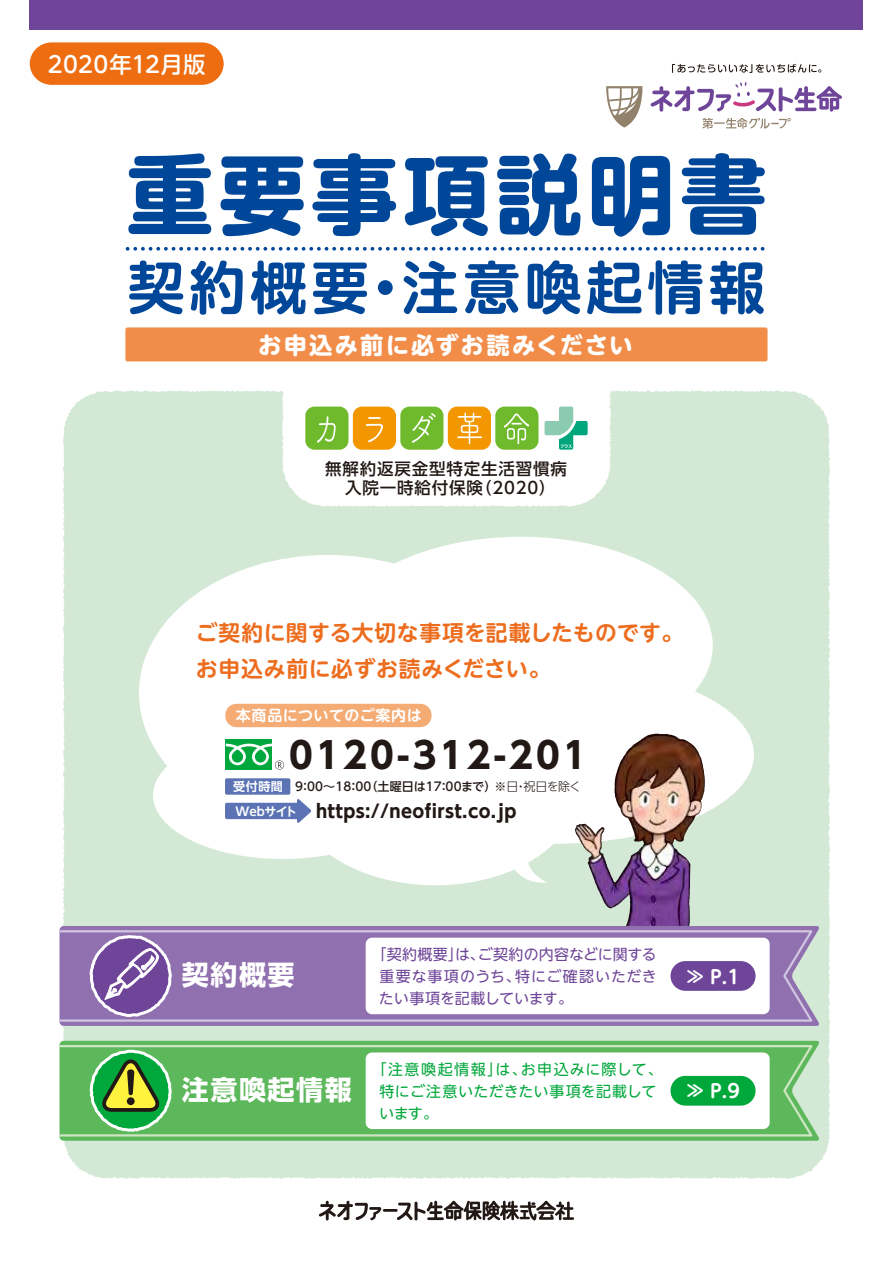
<style>
.page{position:relative;width:893px;height:1263px;background:#fff}
.page>*{position:absolute;margin:0;border:0;box-sizing:border-box;transform-origin:0 0}
.t1{font:700 87px "UD Shin M Go Pro";letter-spacing:.06em;color:#004799}
.t2{font:700 57px "UD Shin M Go Pro De";letter-spacing:.075em;color:#004799}
.t3{font:700 36px "UD Shin Go NT Pro";letter-spacing:.09em;color:#221815}
.t4{font:700 27px "UD Shin Go NT Pro";letter-spacing:.06em;color:#fff}
.t5{font:700 23.25px "UD Shin M Go Pro";letter-spacing:.09em;color:#fff}
.t6{font:500 22.5px "UD Shin M Go Pro";letter-spacing:.015em;color:#fff}
.t7{font:700 21.75px/36px "UD Shin M Go Pro De";letter-spacing:.025em;color:#ed6d1f}
.t8{font:700 18.75px "UD Shin M Go Pro De";color:#fff}
.t9{font:700 18px "UD Shin Go NT Pro";letter-spacing:.02em;color:#221815}
.t10{font:500 16.5px/19.6px "UD Shin Go NT Pro";letter-spacing:.05em;color:#221815;text-align:center}
.t11{font:15px/21.8px "UD Shin Go NT Pro";letter-spacing:.025em;color:#6e4598;text-align:justify}
.t12{font:15px/21.8px "UD Shin Go NT Pro";letter-spacing:.045em;color:#00a73b}
.t13{font:700 15px "UD Shin M Go Pro De";letter-spacing:.03em;color:#fff}
.t14{font:500 12px "UD Shin Go NT Pro";letter-spacing:.02em;color:#221815}
.t15{font:700 12px "UD Shin Go NT Pro De";color:#fff}
.s1{font-weight:300}
</style>
<div class="page">
<div style="left:30px;top:0;width:833px;height:30px;background:#6e4598"></div>
<div style="left:125px;top:327px;width:642px;height:34px;background:#f18d49;border-radius:2px"></div>
<div style="left:63px;top:390px;width:767px;height:789px;background:#d3e9d5"></div>
<hr style="left:383px;top:1209px;width:15px;height:3px;background:#221815">
<svg style="left:397px;top:1201px;width:177px;height:19px"></svg>
<svg style="left:319px;top:1201px;width:62px;height:19px"></svg>
<svg style="left:128px;top:247px;width:637px;height:4px"></svg>
<svg style="left:139px;top:537px;width:615px;height:348px"></svg>
<div style="left:225px;top:704px;width:207px;height:23px;background:#f5ab74;border-radius:11px"></div>
<svg style="left:60px;top:1041px;width:760px;height:100px;background:#6cbd6a"></svg>
<svg style="left:59px;top:1044px;width:756px;height:94px;background:#6dbd6a"></svg>
<div style="left:366px;top:1052px;width:404px;height:77px;background:#fff;border-radius:6px"></div>
<div style="left:670px;top:1076px;width:86px;height:30px;background:#00a73b;border-radius:15px"></div>
<svg style="left:224px;top:799px;width:89px;height:25px"></svg>
<div style="left:226px;top:779px;width:64px;height:15px;background:#5b73b4"></div>
<div style="left:225px;top:778px;width:65px;height:17px;border:2px solid #5b73b4"></div>
<svg style="left:88px;top:1047px;width:85px;height:86px;background:#60b154"></svg>
<img style="left:614px;top:734px;width:38px;height:97px">
<div style="left:226px;top:739px;width:46px;height:30px;background:#00a73c"></div>
<svg style="left:226px;top:744px;width:58px;height:26px"></svg>
<svg style="left:60px;top:926px;width:760px;height:100px;background:#967cb2"></svg>
<svg style="left:59px;top:929px;width:756px;height:94px;background:#9a7eb6"></svg>
<div style="left:366px;top:938px;width:404px;height:76px;background:#fff;border-radius:6px"></div>
<svg style="left:88px;top:934px;width:86px;height:84px;background:#9273b1"></svg>
<div style="left:670px;top:961px;width:86px;height:30px;background:#6e4598;border-radius:15px"></div>
<svg style="left:30px;top:42px;width:194px;height:43px;background:#ee751e"></svg>
<svg style="left:606px;top:86px;width:36px;height:42px"></svg>
<svg style="left:702px;top:118px;width:89px;height:11px"></svg>
<svg style="left:651px;top:82px;width:191px;height:30px"></svg>
<svg style="left:672px;top:64px;width:149px;height:9px"></svg>
<svg style="left:282px;top:390px;width:329px;height:117px"></svg>
<h3 class="t6" style="left:48px;top:47px;width:159px">2020年12月版</h3>
<h1 class="t1" style="left:126px;top:124px;width:642px">重要事項説明書</h1>
<h2 class="t2" style="left:128px;top:241px;width:639px">契約概要・注意喚起情報</h2>
<h3 class="t5" style="left:258px;top:326px;width:376px">お申込み前に必ずお読みください</h3>
<p class="t10" style="left:325px;top:458px;width:243px">無解約返戻金型特定生活習慣病入院一時給付保険（2020）</p>
<h3 class="t7" style="left:196px;top:614px;width:489px">ご契約に関する大切な事項を記載したものです。お申込み前に必ずお読みください。</h3>
<p class="t13" style="left:236px;top:703px;width:187px">本商品についてのご案内は</p>
<h3 class="t3" style="left:289px;top:726px;width:299px">0120-312-201</h3>
<p class="t14" style="left:295px;top:777px;width:287px">9：00～18：00（土曜日は17：00まで）<span class="s1">※日・祝日を除く</span></p>
<p class="t9" style="left:316px;top:796px;width:202px">https://neofirst.co.jp</p>
<p class="t15" style="left:233px;top:777px;width:51px">受付時間</p>
<p class="t15" style="left:236px;top:801px;width:63px">Webサイト</p>
<p class="t11" style="left:379px;top:943px;width:279px;text-indent:-8px">「契約概要」は、ご契約の内容などに関する重要な事項のうち、特にご確認いただきたい事項を記載しています。</p>
<h3 class="t4" style="left:182px;top:952px;width:114px">契約概要</h3>
<p class="t8" style="left:686px;top:961px;width:55px">≫ P.1</p>
<h3 class="t4" style="left:182px;top:1067px;width:172px">注意喚起情報</h3>
<p class="t12" style="left:379px;top:1058px;width:285px;text-indent:-8px">「注意喚起情報」は、お申込みに際して、特にご注意いただきたい事項を記載しています。</p>
<p class="t8" style="left:686px;top:1076px;width:55px">≫ P.9</p>
</div>
